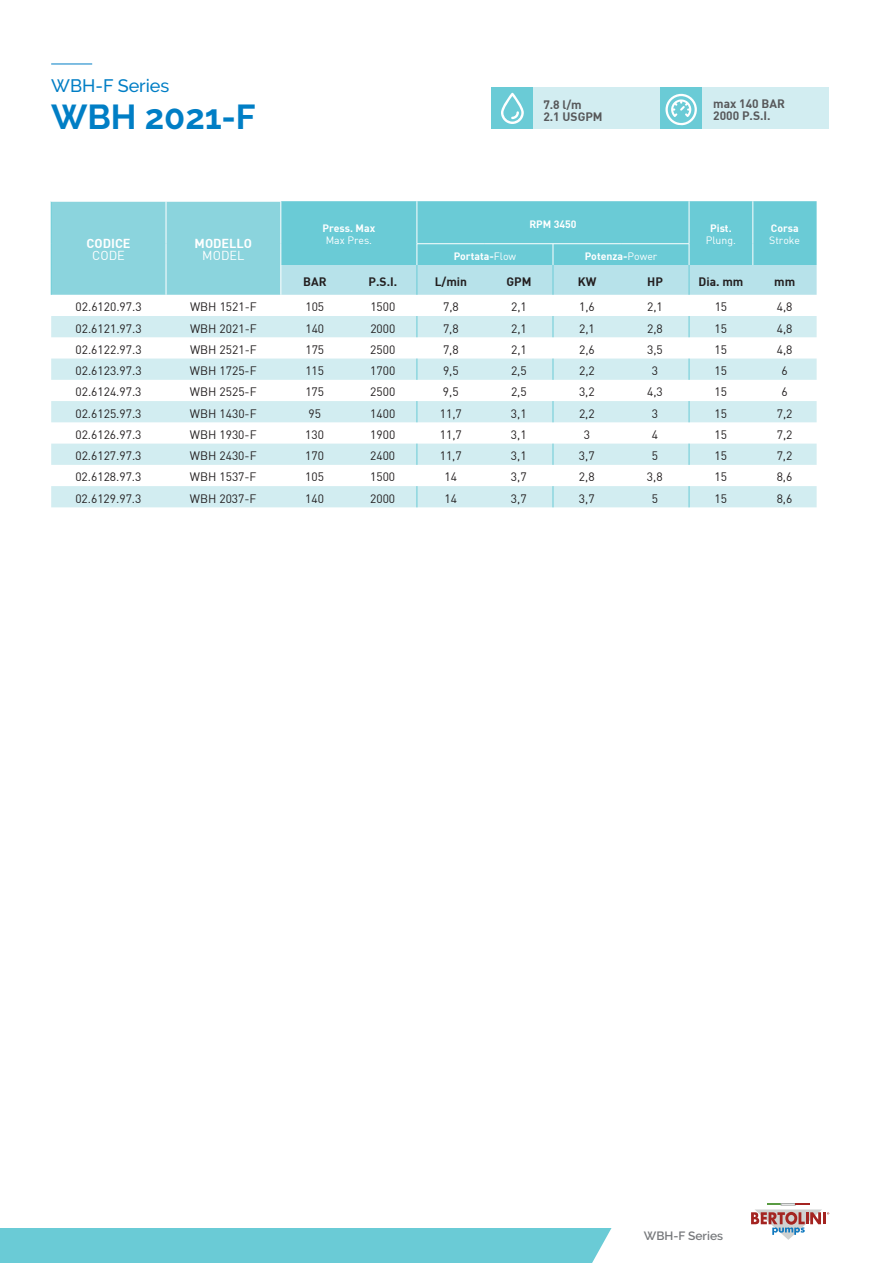
<style>
.page{position:relative;width:893px;height:1263px;background:#fff}
.page>*{position:absolute;margin:0;border:0;box-sizing:border-box;transform-origin:0 0}
.t1{font:700 34.5px "Raleway";color:#007ec5}
.t2{font:500 18px "Raleway";color:#007ec5}
.t3{font:12.75px "DIN Bold";color:#fff}
.t4{font:12.75px "DIN";color:#fff}
.t5{font:12px "DIN";color:#231f20}
.t6{font:12px/12px "DIN Bold";color:#57585a}
.t7{font:12px "DIN Bold";color:#231f20}
.t8{font:600 12px "Raleway";color:#76787b}
.t9{font:10.5px "DIN Bold";color:#fff}
.t10{font:10.5px "DIN";color:#fff}
.s1{font-family:"DIN"}
</style>
<div class="page">
<div style="left:0;top:1228px;width:893px;height:35px;background:#6acbd6"></div>
<svg style="left:592px;top:1203px;width:301px;height:60px"></svg>
<hr style="left:51px;top:64px;width:41px;height:1px;background:#007ec5">
<div style="left:533px;top:88px;width:128px;height:41px;background:#d2edf1"></div>
<div style="left:492px;top:88px;width:41px;height:41px;background:#6acbd6"></div>
<div style="left:701px;top:88px;width:128px;height:41px;background:#d2edf1"></div>
<svg style="left:501px;top:93px;width:23px;height:31px"></svg>
<div style="left:661px;top:88px;width:41px;height:41px;background:#6acbd6"></div>
<svg style="left:665px;top:94px;width:32px;height:32px"></svg>
<svg style="left:51px;top:316px;width:766px;height:191px;fill:#d2edf1"></svg>
<svg style="left:417px;top:316px;width:1px;height:21px"></svg>
<svg style="left:417px;top:359px;width:1px;height:21px"></svg>
<svg style="left:417px;top:401px;width:1px;height:21px"></svg>
<svg style="left:417px;top:444px;width:1px;height:21px"></svg>
<svg style="left:417px;top:486px;width:1px;height:21px"></svg>
<svg style="left:553px;top:316px;width:1px;height:21px"></svg>
<svg style="left:553px;top:359px;width:1px;height:21px"></svg>
<svg style="left:553px;top:401px;width:1px;height:21px"></svg>
<svg style="left:553px;top:444px;width:1px;height:21px"></svg>
<svg style="left:553px;top:486px;width:1px;height:21px"></svg>
<svg style="left:689px;top:316px;width:1px;height:21px"></svg>
<svg style="left:689px;top:359px;width:1px;height:21px"></svg>
<svg style="left:689px;top:401px;width:1px;height:21px"></svg>
<svg style="left:689px;top:444px;width:1px;height:21px"></svg>
<svg style="left:689px;top:486px;width:1px;height:21px"></svg>
<svg style="left:51px;top:201px;width:766px;height:94px;background:#86d3dd"></svg>
<h2 class="t2" style="left:51px;top:75px;width:120px">WBH-F Series</h2>
<h1 class="t1" style="left:51px;top:97px;width:206px">WBH 2021-F</h1>
<p class="t3" style="left:87px;top:235px;width:46px">CODICE</p>
<p class="t4" style="left:92px;top:248px;width:34px">CODE</p>
<p class="t3" style="left:195px;top:235px;width:59px">MODELLO</p>
<p class="t4" style="left:202px;top:248px;width:44px">MODEL</p>
<p class="t9" style="left:322px;top:222px;width:54px">Press. Max</p>
<p class="t10" style="left:326px;top:234px;width:48px">Max Pres.</p>
<p class="t6" style="left:543px;top:98px;width:61px">7.8 l/m<br>2.1 USGPM</p>
<p class="t9" style="left:529px;top:217px;width:49px">RPM 3450</p>
<p class="t9" style="left:454px;top:249px;width:64px">Portata-<span class="s1">Flow</span></p>
<p class="t9" style="left:585px;top:249px;width:74px">Potenza-<span class="s1">Power</span></p>
<p class="t6" style="left:713px;top:98px;width:73px">max 140 BAR<br>2000 P.S.I.</p>
<p class="t9" style="left:710px;top:222px;width:23px">Pist.</p>
<p class="t10" style="left:706px;top:234px;width:32px">Plung.</p>
<p class="t9" style="left:771px;top:222px;width:29px">Corsa</p>
<p class="t10" style="left:769px;top:234px;width:32px">Stroke</p>
<p class="t7" style="left:303px;top:274px;width:25px">BAR</p>
<p class="t7" style="left:369px;top:274px;width:30px">P.S.I.</p>
<p class="t7" style="left:435px;top:274px;width:34px">L/min</p>
<p class="t7" style="left:506px;top:274px;width:27px">GPM</p>
<p class="t7" style="left:578px;top:274px;width:20px">KW</p>
<p class="t7" style="left:647px;top:274px;width:17px">HP</p>
<p class="t7" style="left:698px;top:274px;width:46px">Dia. mm</p>
<p class="t7" style="left:774px;top:274px;width:23px">mm</p>
<p class="t5" style="left:76px;top:299px;width:68px">02.6120.97.3</p>
<p class="t5" style="left:190px;top:299px;width:68px">WBH 1521-F</p>
<p class="t5" style="left:305px;top:299px;width:20px">105</p>
<p class="t5" style="left:370px;top:299px;width:27px">1500</p>
<p class="t5" style="left:443px;top:299px;width:17px">7,8</p>
<p class="t5" style="left:511px;top:299px;width:17px">2,1</p>
<p class="t5" style="left:579px;top:299px;width:17px">1,6</p>
<p class="t5" style="left:647px;top:299px;width:17px">2,1</p>
<p class="t5" style="left:715px;top:299px;width:14px">15</p>
<p class="t5" style="left:777px;top:299px;width:17px">4,8</p>
<p class="t5" style="left:76px;top:321px;width:68px">02.6121.97.3</p>
<p class="t5" style="left:190px;top:321px;width:68px">WBH 2021-F</p>
<p class="t5" style="left:305px;top:321px;width:20px">140</p>
<p class="t5" style="left:370px;top:321px;width:27px">2000</p>
<p class="t5" style="left:443px;top:321px;width:17px">7,8</p>
<p class="t5" style="left:511px;top:321px;width:17px">2,1</p>
<p class="t5" style="left:579px;top:321px;width:17px">2,1</p>
<p class="t5" style="left:647px;top:321px;width:17px">2,8</p>
<p class="t5" style="left:715px;top:321px;width:14px">15</p>
<p class="t5" style="left:777px;top:321px;width:17px">4,8</p>
<p class="t5" style="left:76px;top:342px;width:68px">02.6122.97.3</p>
<p class="t5" style="left:190px;top:342px;width:68px">WBH 2521-F</p>
<p class="t5" style="left:305px;top:342px;width:20px">175</p>
<p class="t5" style="left:370px;top:342px;width:27px">2500</p>
<p class="t5" style="left:443px;top:342px;width:17px">7,8</p>
<p class="t5" style="left:511px;top:342px;width:17px">2,1</p>
<p class="t5" style="left:579px;top:342px;width:17px">2,6</p>
<p class="t5" style="left:647px;top:342px;width:17px">3,5</p>
<p class="t5" style="left:715px;top:342px;width:14px">15</p>
<p class="t5" style="left:777px;top:342px;width:17px">4,8</p>
<p class="t5" style="left:75px;top:363px;width:68px">02.6123.97.3</p>
<p class="t5" style="left:190px;top:363px;width:68px">WBH 1725-F</p>
<p class="t5" style="left:305px;top:363px;width:20px">115</p>
<p class="t5" style="left:370px;top:363px;width:27px">1700</p>
<p class="t5" style="left:443px;top:363px;width:17px">9,5</p>
<p class="t5" style="left:511px;top:363px;width:17px">2,5</p>
<p class="t5" style="left:579px;top:363px;width:17px">2,2</p>
<p class="t5" style="left:652px;top:363px;width:8px">3</p>
<p class="t5" style="left:715px;top:363px;width:14px">15</p>
<p class="t5" style="left:781px;top:363px;width:8px">6</p>
<p class="t5" style="left:75px;top:385px;width:68px">02.6124.97.3</p>
<p class="t5" style="left:190px;top:385px;width:68px">WBH 2525-F</p>
<p class="t5" style="left:305px;top:385px;width:20px">175</p>
<p class="t5" style="left:370px;top:385px;width:27px">2500</p>
<p class="t5" style="left:443px;top:385px;width:17px">9,5</p>
<p class="t5" style="left:511px;top:385px;width:17px">2,5</p>
<p class="t5" style="left:579px;top:385px;width:17px">3,2</p>
<p class="t5" style="left:647px;top:385px;width:17px">4,3</p>
<p class="t5" style="left:715px;top:385px;width:14px">15</p>
<p class="t5" style="left:781px;top:385px;width:8px">6</p>
<p class="t5" style="left:75px;top:406px;width:68px">02.6125.97.3</p>
<p class="t5" style="left:190px;top:406px;width:68px">WBH 1430-F</p>
<p class="t5" style="left:308px;top:406px;width:14px">95</p>
<p class="t5" style="left:370px;top:406px;width:27px">1400</p>
<p class="t5" style="left:440px;top:406px;width:23px">11,7</p>
<p class="t5" style="left:511px;top:406px;width:17px">3,1</p>
<p class="t5" style="left:579px;top:406px;width:17px">2,2</p>
<p class="t5" style="left:652px;top:406px;width:8px">3</p>
<p class="t5" style="left:714px;top:406px;width:14px">15</p>
<p class="t5" style="left:777px;top:406px;width:17px">7,2</p>
<p class="t5" style="left:75px;top:427px;width:68px">02.6126.97.3</p>
<p class="t5" style="left:190px;top:427px;width:68px">WBH 1930-F</p>
<p class="t5" style="left:305px;top:427px;width:20px">130</p>
<p class="t5" style="left:370px;top:427px;width:27px">1900</p>
<p class="t5" style="left:440px;top:427px;width:23px">11,7</p>
<p class="t5" style="left:511px;top:427px;width:17px">3,1</p>
<p class="t5" style="left:584px;top:427px;width:8px">3</p>
<p class="t5" style="left:652px;top:427px;width:8px">4</p>
<p class="t5" style="left:714px;top:427px;width:14px">15</p>
<p class="t5" style="left:777px;top:427px;width:17px">7,2</p>
<p class="t5" style="left:75px;top:448px;width:68px">02.6127.97.3</p>
<p class="t5" style="left:190px;top:448px;width:68px">WBH 2430-F</p>
<p class="t5" style="left:305px;top:448px;width:20px">170</p>
<p class="t5" style="left:370px;top:448px;width:27px">2400</p>
<p class="t5" style="left:440px;top:448px;width:23px">11,7</p>
<p class="t5" style="left:511px;top:448px;width:17px">3,1</p>
<p class="t5" style="left:579px;top:448px;width:17px">3,7</p>
<p class="t5" style="left:652px;top:448px;width:8px">5</p>
<p class="t5" style="left:714px;top:448px;width:14px">15</p>
<p class="t5" style="left:777px;top:448px;width:17px">7,2</p>
<p class="t5" style="left:75px;top:470px;width:68px">02.6128.97.3</p>
<p class="t5" style="left:190px;top:470px;width:68px">WBH 1537-F</p>
<p class="t5" style="left:305px;top:470px;width:20px">105</p>
<p class="t5" style="left:370px;top:470px;width:27px">1500</p>
<p class="t5" style="left:444px;top:470px;width:14px">14</p>
<p class="t5" style="left:511px;top:470px;width:17px">3,7</p>
<p class="t5" style="left:579px;top:470px;width:17px">2,8</p>
<p class="t5" style="left:647px;top:470px;width:17px">3,8</p>
<p class="t5" style="left:714px;top:470px;width:14px">15</p>
<p class="t5" style="left:777px;top:470px;width:17px">8,6</p>
<p class="t5" style="left:75px;top:491px;width:68px">02.6129.97.3</p>
<p class="t5" style="left:190px;top:491px;width:68px">WBH 2037-F</p>
<p class="t5" style="left:305px;top:491px;width:20px">140</p>
<p class="t5" style="left:370px;top:491px;width:27px">2000</p>
<p class="t5" style="left:444px;top:491px;width:14px">14</p>
<p class="t5" style="left:511px;top:491px;width:17px">3,7</p>
<p class="t5" style="left:579px;top:491px;width:17px">3,7</p>
<p class="t5" style="left:652px;top:491px;width:8px">5</p>
<p class="t5" style="left:714px;top:491px;width:14px">15</p>
<p class="t5" style="left:777px;top:491px;width:17px">8,6</p>
<p class="t8" style="left:644px;top:1228px;width:81px">WBH-F Series</p>
</div>
